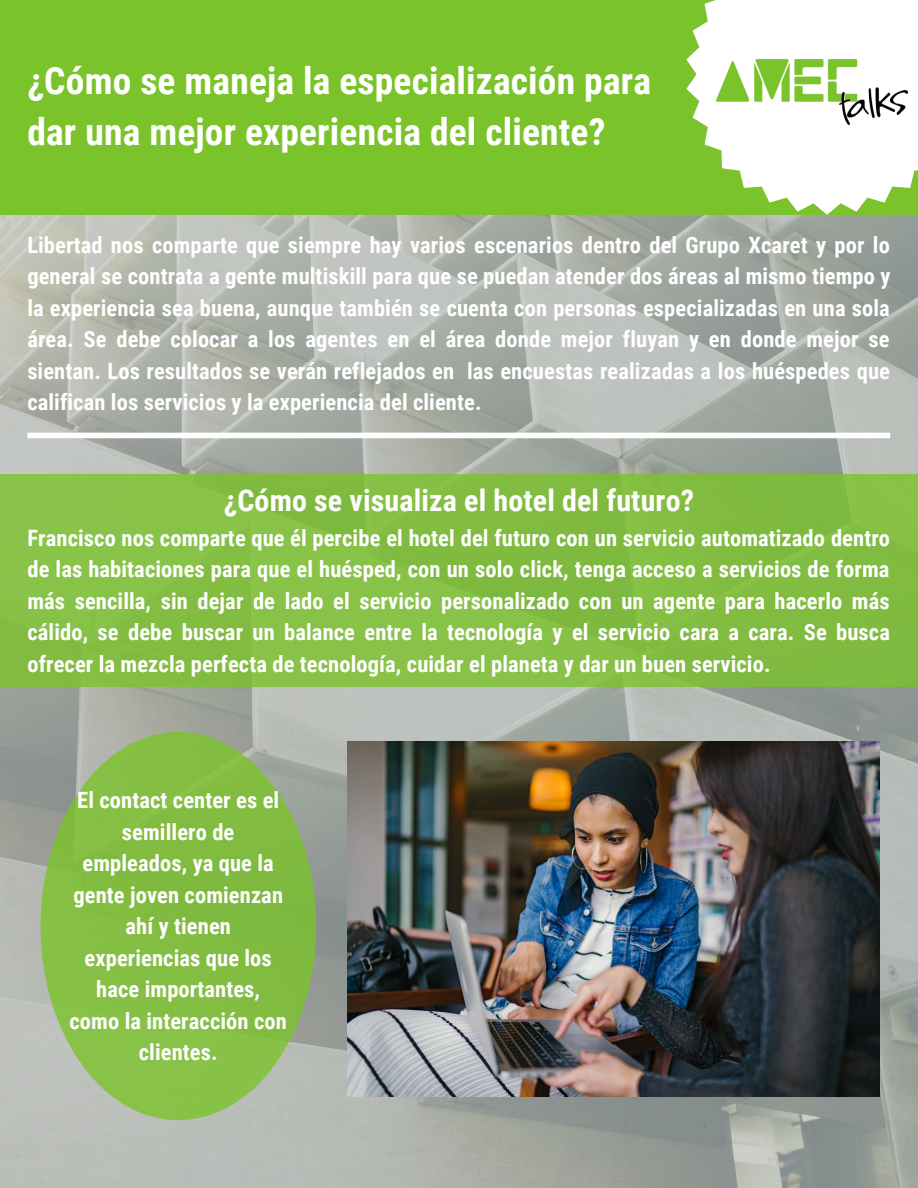
<style>
.page{position:relative;width:918px;height:1188px;background:#fff}
.page>*{position:absolute;margin:0;border:0;box-sizing:border-box;transform-origin:0 0}
.t1{font:700 37.5px/51.8px "Roboto Condensed";letter-spacing:.005em;color:#fff}
.t2{font:700 30px "Roboto Condensed";letter-spacing:.005em;color:#fff}
.t3{font:700 22.5px/31.5px "Roboto Condensed";letter-spacing:.005em;color:#fff;text-align:justify}
</style>
<div class="page">
<img style="left:0;top:215px;width:918px;height:973px">
<div style="left:0;top:0;width:918px;height:215px;background:#7bc32b"></div>
<svg style="left:686px;top:0;width:232px;height:215px;fill:#fff"></svg>
<img style="left:717px;top:60px;width:191px;height:64px">
<div style="left:0;top:474px;width:918px;height:213px;background:#83bd42"></div>
<div style="left:27px;top:433px;width:863px;height:5px;background:#fff"></div>
<div style="left:41px;top:732px;width:275px;height:388px;background:#83bd42;border-radius:50%"></div>
<img style="left:348px;top:741px;width:532px;height:356px">
<h1 class="t1" style="left:27px;top:55px;width:625px">¿Cómo se maneja la especialización para dar una mejor experiencia del cliente?</h1>
<p class="t3" style="left:27px;top:230px;width:865px">Libertad nos comparte que siempre hay varios escenarios dentro del Grupo Xcaret y por lo general se contrata a gente multiskill para que se puedan atender dos áreas al mismo tiempo y la experiencia sea buena, aunque también se cuenta con personas especializadas en una sola área. Se debe colocar a los agentes en el área donde mejor fluyan y en donde mejor se sientan. Los resultados se verán reflejados en las encuestas realizadas a los huéspedes que califican los servicios y la experiencia del cliente.</p>
<h2 class="t2" style="left:224px;top:483px;width:472px">¿Cómo se visualiza el hotel del futuro?</h2>
<p class="t3" style="left:27px;top:523px;width:864px">Francisco nos comparte que él percibe el hotel del futuro con un servicio automatizado dentro de las habitaciones para que el huésped, con un solo click, tenga acceso a servicios de forma más sencilla, sin dejar de lado el servicio personalizado con un agente para hacerlo más cálido, se debe buscar un balance entre la tecnología y el servicio cara a cara. Se busca ofrecer la mezcla perfecta de tecnología, cuidar el planeta y dar un buen servicio.</p>
<p class="t3" style="left:69px;top:785px;width:219px;text-align:center">El contact center es el semillero de empleados, ya que la gente joven comienzan ahí y tienen experiencias que los hace importantes, como la interacción con clientes.</p>
</div>
